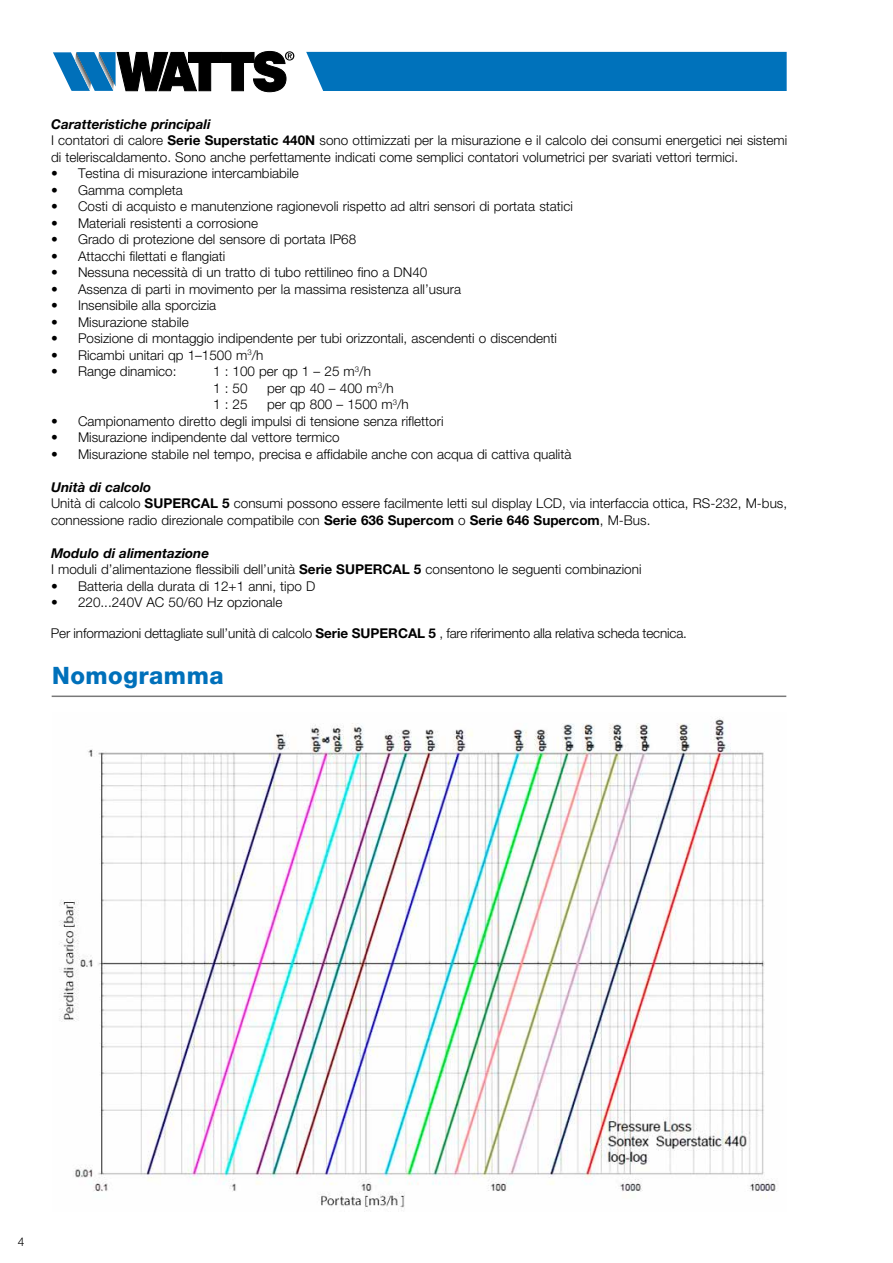
<style>
.page{position:relative;width:893px;height:1263px;background:#fff}
.page>*{position:absolute;margin:0;border:0;box-sizing:border-box;transform-origin:0 0}
.t1{font:800 24px "Helvetica Neue LT Std";letter-spacing:.02em;color:#0070ba}
.t2{font:300 13.5px/16.5px "Helvetica Neue LT Std";color:#000}
.t3{font:300 12px "Helvetica Neue LT Std";color:#000}
.s1{font-weight:700;font-style:italic}
.s2{font-weight:700}
</style>
<div class="page">
<svg style="left:53px;top:51px;width:241px;height:41px"></svg>
<div style="left:306px;top:52px;width:481px;height:39px;background:#0072bb"></div>
<hr style="left:52px;top:695px;width:734px;height:2px;background:#797979">
<img style="left:59px;top:718px;width:718px;height:494px">
<p class="t2" style="left:51px;top:115px;width:738px"><span class="s1">Caratteristiche principali<br></span>I contatori di calore <span class="s2">Serie Superstatic 440N</span> sono ottimizzati per la misurazione e il calcolo dei consumi energetici nei sistemi di teleriscaldamento. Sono anche perfettamente indicati come semplici contatori volumetrici per svariati vettori termici.</p>
<p class="t2" style="left:51px;top:165px;width:249px">• Testina di misurazione intercambiabile</p>
<p class="t2" style="left:51px;top:181px;width:133px">• Gamma completa</p>
<p class="t2" style="left:51px;top:198px;width:523px">• Costi di acquisto e manutenzione ragionevoli rispetto ad altri sensori di portata statici</p>
<p class="t2" style="left:51px;top:214px;width:209px">• Materiali resistenti a corrosione</p>
<p class="t2" style="left:51px;top:231px;width:307px">• Grado di protezione del sensore di portata IP68</p>
<p class="t2" style="left:51px;top:247px;width:176px">• Attacchi filettati e flangiati</p>
<p class="t2" style="left:51px;top:264px;width:378px">• Nessuna necessità di un tratto di tubo rettilineo fino a DN40</p>
<p class="t2" style="left:51px;top:280px;width:411px">• Assenza di parti in movimento per la massima resistenza all’usura</p>
<p class="t2" style="left:51px;top:297px;width:167px">• Insensibile alla sporcizia</p>
<p class="t2" style="left:51px;top:313px;width:139px">• Misurazione stabile</p>
<p class="t2" style="left:51px;top:330px;width:507px">• Posizione di montaggio indipendente per tubi orizzontali, ascendenti o discendenti</p>
<p class="t2" style="left:51px;top:346px;width:214px">• Ricambi unitari qp 1–1500 m<sup>3</sup>/h</p>
<p class="t2" style="left:51px;top:363px;width:127px">• Range dinamico:</p>
<p class="t2" style="left:213px;top:363px;width:159px">1 : 100 per qp 1 – 25 m<sup>3</sup>/h<br>1 : 50</p>
<p class="t2" style="left:267px;top:379px;width:128px">per qp 40 – 400 m<sup>3</sup>/h</p>
<p class="t2" style="left:213px;top:396px;width:36px">1 : 25</p>
<p class="t2" style="left:267px;top:396px;width:143px">per qp 800 – 1500 m<sup>3</sup>/h</p>
<p class="t2" style="left:51px;top:412px;width:394px">• Campionamento diretto degli impulsi di tensione senza riflettori</p>
<p class="t2" style="left:51px;top:429px;width:290px">• Misurazione indipendente dal vettore termico</p>
<p class="t2" style="left:51px;top:445px;width:522px">• Misurazione stabile nel tempo, precisa e affidabile anche con acqua di cattiva qualità</p>
<p class="t2" style="left:51px;top:478px;width:738px"><span class="s1">Unità di calcolo<br></span>Unità di calcolo <span class="s2">SUPERCAL 5</span> consumi possono essere facilmente letti sul display LCD, via interfaccia ottica, RS-232, M-bus, connessione radio direzionale compatibile con <span class="s2">Serie 636 Supercom</span> o <span class="s2">Serie 646 Supercom</span>, M-Bus.</p>
<p class="t2" style="left:51px;top:544px;width:592px"><span class="s1">Modulo di alimentazione<br></span>I moduli d’alimentazione flessibili dell’unità <span class="s2">Serie SUPERCAL 5</span> consentono le seguenti combinazioni</p>
<p class="t2" style="left:51px;top:577px;width:266px">• Batteria della durata di 12+1 anni, tipo D</p>
<p class="t2" style="left:51px;top:594px;width:233px">• 220...240V AC 50/60 Hz opzionale</p>
<p class="t2" style="left:51px;top:624px;width:638px">Per informazioni dettagliate sull’unità di calcolo <span class="s2">Serie SUPERCAL 5</span> , fare riferimento alla relativa scheda tecnica.</p>
<h1 class="t1" style="left:52px;top:661px;width:173px">Nomogramma</h1>
<p class="t3" style="left:18px;top:1234px;width:8px">4</p>
</div>
